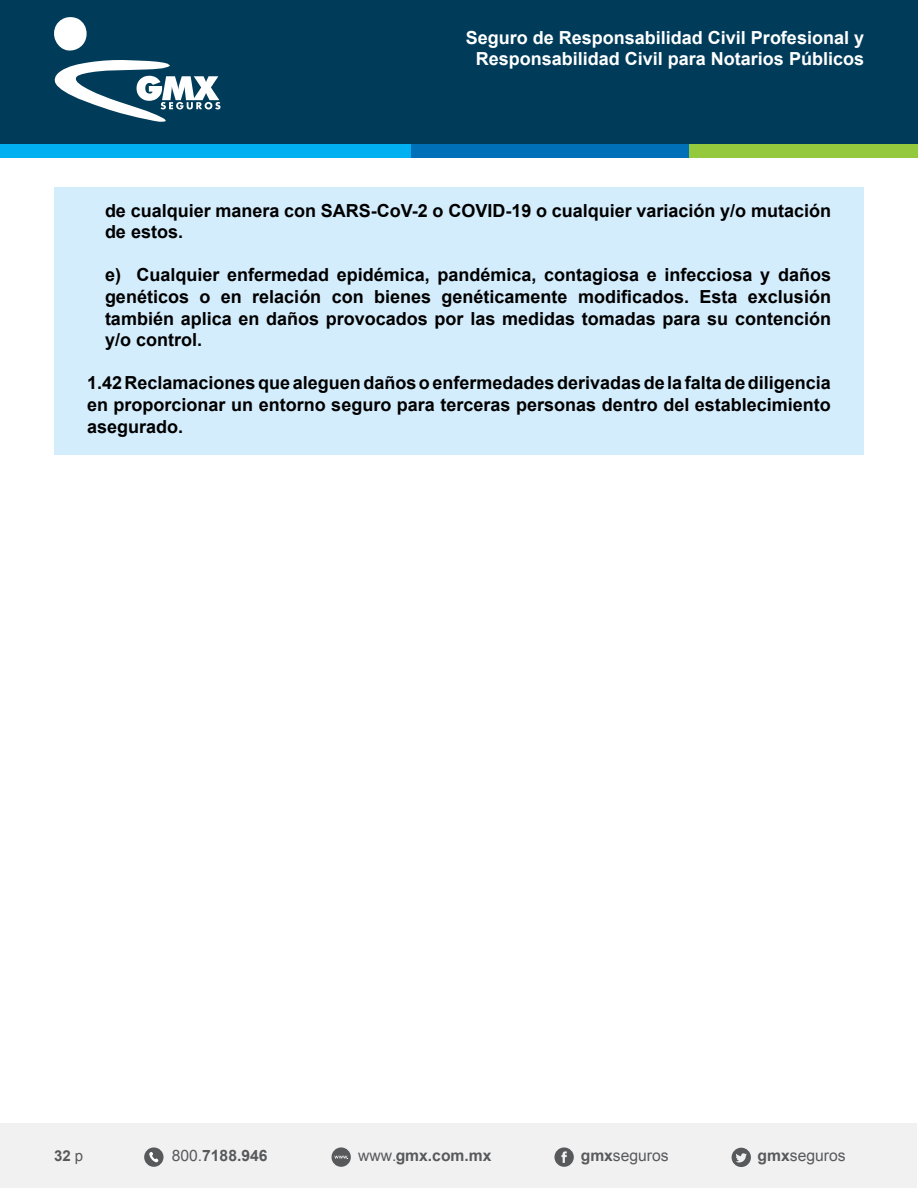
<style>
.page{position:relative;width:918px;height:1188px;background:#fff}
.page>*{position:absolute;margin:0;border:0;box-sizing:border-box;transform-origin:0 0}
.t1{font:700 18px/21.6px "Arial";color:#000;text-align:justify}
.t2{font:700 18px/21.6px "Arial";color:#fff;text-align:center}
.t3{font:700 15.75px "Arial";color:#58595b}
.t4{font:15.75px "Arial";color:#58595b}
.t5{font:700 15px "Arial";color:#58585a}
.s1{font-weight:400}
.s2{font-weight:700}
</style>
<div class="page">
<div style="left:0;top:1123px;width:917px;height:65px;background:#f1f1f2"></div>
<svg style="left:554px;top:1147px;width:20px;height:20px"></svg>
<svg style="left:732px;top:1148px;width:19px;height:19px"></svg>
<div style="left:332px;top:1147px;width:19px;height:20px;background:#58595b;border-radius:50%"></div>
<svg style="left:334px;top:1156px;width:14px;height:3px"></svg>
<svg style="left:144px;top:1147px;width:20px;height:20px"></svg>
<svg style="left:149px;top:1152px;width:9px;height:10px"></svg>
<div style="left:0;top:0;width:918px;height:144px;background:#003c5a"></div>
<svg style="left:54px;top:17px;width:33px;height:34px"></svg>
<svg style="left:54px;top:60px;width:166px;height:62px"></svg>
<div style="left:689px;top:144px;width:229px;height:14px;background:#95c93d"></div>
<div style="left:410px;top:144px;width:279px;height:14px;background:#0070b9"></div>
<div style="left:0;top:144px;width:410px;height:14px;background:#00b0f0"></div>
<div style="left:54px;top:188px;width:809px;height:267px;background:#d4edfc"></div>
<p class="t2" style="left:466px;top:27px;width:400px">Seguro de Responsabilidad Civil Profesional y<br>Responsabilidad Civil para Notarios Públicos</p>
<p class="t1" style="left:105px;top:200px;width:728px">de cualquier manera con SARS-CoV-2 o COVID-19 o cualquier variación y/o mutación de estos.</p>
<p class="t1" style="left:105px;top:265px;width:728px">e) Cualquier enfermedad epidémica, pandémica, contagiosa e infecciosa y daños genéticos o en relación con bienes genéticamente modificados. Esta exclusión también aplica en daños provocados por las medidas tomadas para su contención y/o control.</p>
<p class="t1" style="left:87px;top:373px;width:745px">1.42 Reclamaciones que aleguen daños o enfermedades derivadas de la falta de diligencia en proporcionar un entorno seguro para terceras personas dentro del establecimiento asegurado.</p>
<p class="t5" style="left:54px;top:1146px;width:31px">32 <span class="s1">p</span></p>
<p class="t3" style="left:172px;top:1145px;width:97px"><span class="s1">800.</span>7188.946</p>
<p class="t3" style="left:358px;top:1145px;width:135px"><span class="s1">www.</span>gmx.com.mx</p>
<p class="t4" style="left:581px;top:1145px;width:90px"><span class="s2">gmx</span>seguros</p>
<p class="t4" style="left:758px;top:1145px;width:90px"><span class="s2">gmx</span>seguros</p>
</div>
